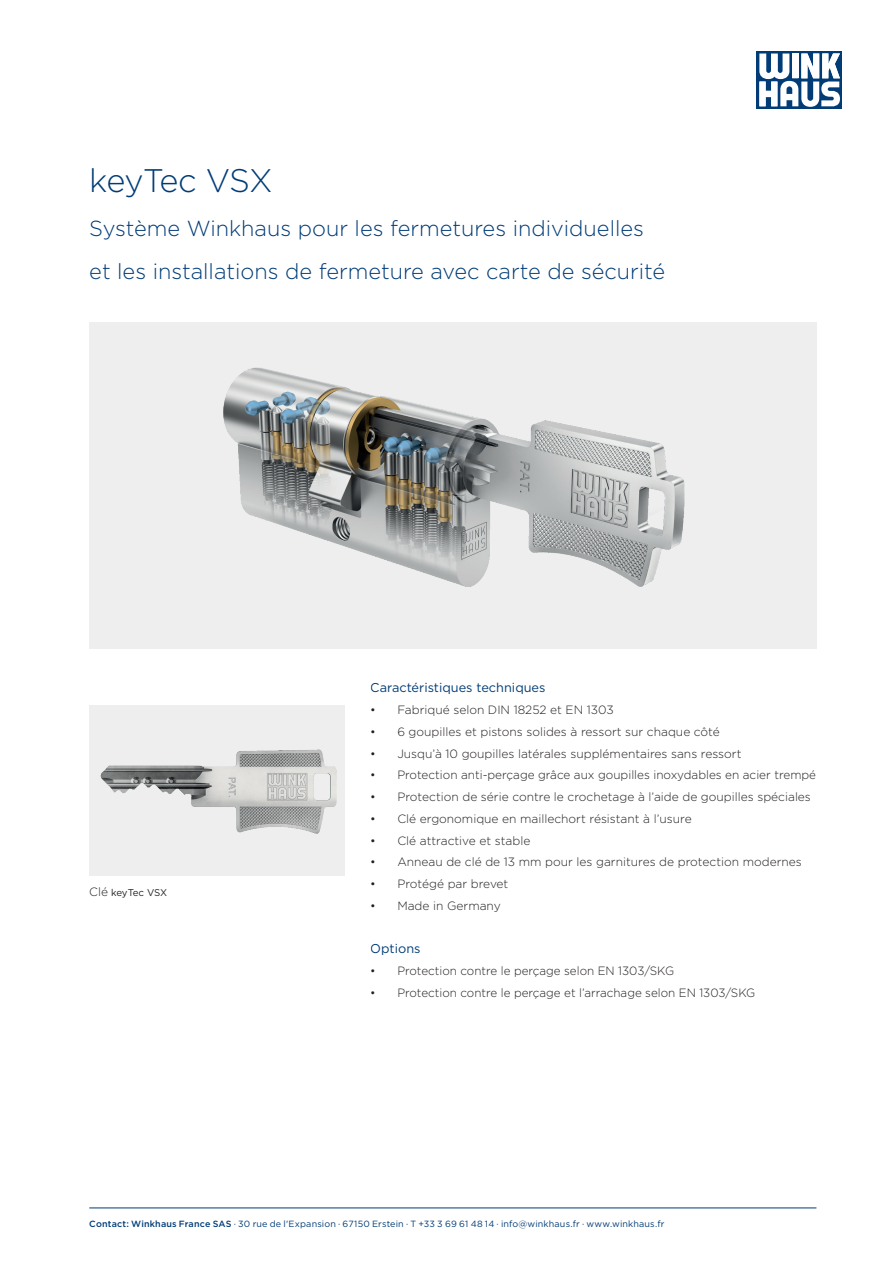
<style>
.page{position:relative;width:893px;height:1263px;background:#fff}
.page>*{position:absolute;margin:0;border:0;box-sizing:border-box;transform-origin:0 0}
.t1{font:300 32.7px "Gotham";letter-spacing:-.035em;color:#013c77}
.t2{font:300 21.75px/43.5px "Gotham";color:#013c77}
.t3{font:12.75px "Gotham";color:#013c77}
.t4{font:300 12px "Gotham";color:#231f20}
.t5{font:9.75px "Gotham";letter-spacing:-.025em;color:#231f20}
.t6{font:9px "Gotham";letter-spacing:.015em;color:#013c77}
.s1{font-weight:300;font-size:12px}
.s2{font-weight:500}
</style>
<div class="page">
<div style="left:757px;top:51px;width:85px;height:58px;background:#013c77"></div>
<svg style="left:759px;top:53px;width:81px;height:54px"></svg>
<hr style="left:89px;top:1208px;width:727px;height:1px;background:#013c77">
<div style="left:89px;top:322px;width:727px;height:327px;background:#eeeeef"></div>
<img style="left:223px;top:367px;width:462px;height:220px">
<div style="left:89px;top:706px;width:255px;height:170px;background:#eeeeef"></div>
<img style="left:100px;top:749px;width:237px;height:85px">
<h1 class="t1" style="left:89px;top:160px;width:185px">keyTec VSX</h1>
<h2 class="t2" style="left:89px;top:205px;width:578px">Système Winkhaus pour les fermetures individuelles et les installations de fermeture avec carte de sécurité</h2>
<p class="t5" style="left:89px;top:887px;width:79px"><span class="s1">Clé</span> keyTec VSX</p>
<p class="t3" style="left:370px;top:680px;width:177px">Caractéristiques techniques</p>
<p class="t4" style="left:370px;top:702px;width:245px">• Fabriqué selon DIN 18252 et EN 1303</p>
<p class="t4" style="left:370px;top:724px;width:351px">• 6 goupilles et pistons solides à ressort sur chaque côté</p>
<p class="t4" style="left:370px;top:746px;width:373px">• Jusqu’à 10 goupilles latérales supplémentaires sans ressort</p>
<p class="t4" style="left:370px;top:767px;width:447px">• Protection anti-perçage grâce aux goupilles inoxydables en acier trempé</p>
<p class="t4" style="left:370px;top:789px;width:442px">• Protection de série contre le crochetage à l’aide de goupilles spéciales</p>
<p class="t4" style="left:370px;top:811px;width:323px">• Clé ergonomique en maillechort résistant à l’usure</p>
<p class="t4" style="left:370px;top:833px;width:162px">• Clé attractive et stable</p>
<p class="t4" style="left:370px;top:854px;width:433px">• Anneau de clé de 13 mm pour les garnitures de protection modernes</p>
<p class="t4" style="left:370px;top:876px;width:140px">• Protégé par brevet</p>
<p class="t4" style="left:370px;top:898px;width:132px">• Made in Germany</p>
<p class="t3" style="left:370px;top:941px;width:52px">Options</p>
<p class="t4" style="left:370px;top:963px;width:305px">• Protection contre le perçage selon EN 1303/SKG</p>
<p class="t4" style="left:370px;top:985px;width:386px">• Protection contre le perçage et l’arrachage selon EN 1303/SKG</p>
<p class="t6" style="left:89px;top:1218px;width:577px"><span class="s2">Contact: Winkhaus France SAS</span> · 30 rue de l'Expansion · 67150 Erstein · T +33 3 69 61 48 14 · info@winkhaus.fr · www.winkhaus.fr</p>
</div>
